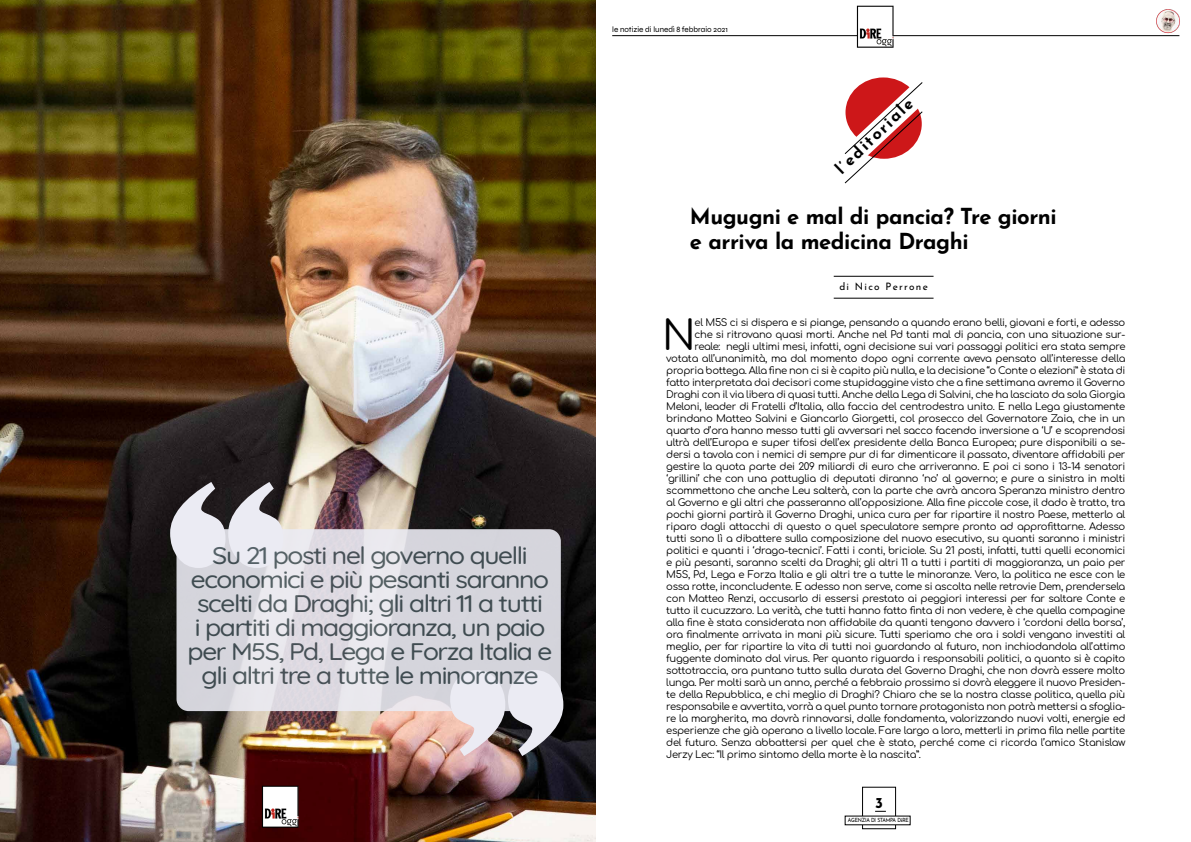
<style>
.page{position:relative;width:1191px;height:842px;background:#fff}
.page>*{position:absolute;margin:0;border:0;box-sizing:border-box;transform-origin:0 0}
.t1{font:40.7px "Comfortaa";color:#000}
.t2{font:300 24px/24px "Quicksand";letter-spacing:-.05em;color:#445258;text-align:center;scale:1.1 1}
.t3{font:700 22px/25px "Josefin Sans";letter-spacing:-.02em;color:#000}
.t4{font:700 16px "Josefin Sans";color:#000}
.t5{font:700 15px "Josefin Sans";color:#000}
.t6{font:10.2px "Josefin Sans";letter-spacing:.13em;color:#000}
.t7{font:10px "Comfortaa";letter-spacing:-.03em;color:#000}
.t8{font:8px "Syne";color:#000}
.t9{font:5.7px "Josefin Sans";letter-spacing:-.04em;color:#000;scale:.88 1}
.s1{font-weight:700}
</style>
<div class="page">
<img style="left:1156px;top:9px;width:24px;height:25px">
<svg style="left:844px;top:77px;width:79px;height:107px"></svg>
<hr style="left:833px;top:298px;width:100px;height:1px;background:#000">
<hr style="left:833px;top:276px;width:100px;height:1px;background:#000">
<img style="left:0;top:0;width:595px;height:842px">
<svg style="left:170px;top:482px;width:113px;height:86px;background:#807d81"></svg>
<svg style="left:450px;top:670px;width:113px;height:86px;background:#a39799"></svg>
<svg style="left:176px;top:529px;width:385px;height:182px;background:#dcdbe2"></svg>
<hr style="left:612px;top:35px;width:567px;height:1px;background:#000">
<img style="left:842px;top:5px;width:74px;height:42px">
<img style="left:247px;top:784px;width:73px;height:43px">
<div style="left:862px;top:787px;width:34px;height:42px;background:#fff;border:1px solid #000"></div>
<div style="left:845px;top:816px;width:65px;height:9px;background:#fff"></div>
<h2 class="t2" style="left:188px;top:541px;width:333px">Su 21 posti nel governo quelli economici e più pesanti saranno scelti da Draghi; gli altri 11 a tutti<br>i partiti di maggioranza, un paio per M5S, Pd, Lega e Forza Italia e gli altri tre a tutte le minoranze</h2>
<p class="t8" style="left:612px;top:24px;width:117px">le notizie di lunedì 8 febbraio 2021</p>
<h3 class="t4" style="left:829px;top:162px;width:103px;rotate:-44deg">l’editoriale</h3>
<h3 class="t3" style="left:690px;top:202px;width:368px">Mugugni e mal di pancia? Tre giorni e arriva la medicina Draghi</h3>
<p class="t6" style="left:839px;top:278px;width:90px">di Nico Perrone</p>
<h1 class="t1" style="left:662px;top:298px;width:35px">N</h1>
<p class="t7" style="left:694px;top:313px;width:432px">el M5S ci si dispera e si piange, pensando a quando erano belli, giovani e forti, e adesso</p>
<p class="t7" style="left:694px;top:325px;width:432px">che si ritrovano quasi morti. Anche nel Pd tanti mal di pancia, con una situazione sur-</p>
<p class="t7" style="left:694px;top:337px;width:432px">reale: negli ultimi mesi, infatti, ogni decisione sui vari passaggi politici era stata sempre</p>
<p class="t7" style="left:666px;top:349px;width:461px">votata all’unanimità, ma dal momento dopo ogni corrente aveva pensato all’interesse della</p>
<p class="t7" style="left:666px;top:361px;width:461px">propria bottega. Alla fine non ci si è capito più nulla, e la decisione “o Conte o elezioni” è stata di</p>
<p class="t7" style="left:666px;top:373px;width:461px">fatto interpretata dai decisori come stupidaggine visto che a fine settimana avremo il Governo</p>
<p class="t7" style="left:666px;top:385px;width:461px">Draghi con il via libera di quasi tutti. Anche della Lega di Salvini, che ha lasciato da sola Giorgia</p>
<p class="t7" style="left:666px;top:397px;width:461px">Meloni, leader di Fratelli d’Italia, alla faccia del centrodestra unito. E nella Lega giustamente</p>
<p class="t7" style="left:666px;top:409px;width:461px">brindano Matteo Salvini e Giancarlo Giorgetti, col prosecco del Governatore Zaia, che in un</p>
<p class="t7" style="left:666px;top:421px;width:461px">quarto d’ora hanno messo tutti gli avversari nel sacco facendo inversione a ‘U’ e scoprendosi</p>
<p class="t7" style="left:666px;top:433px;width:460px">ultrà dell’Europa e super tifosi dell’ex presidente della Banca Europea; pure disponibili a se-</p>
<p class="t7" style="left:666px;top:445px;width:461px">dersi a tavola con i nemici di sempre pur di far dimenticare il passato, diventare affidabili per</p>
<p class="t7" style="left:666px;top:457px;width:461px">gestire la quota parte dei 209 miliardi di euro che arriveranno. E poi ci sono i 13-14 senatori</p>
<p class="t7" style="left:666px;top:469px;width:460px">‘grillini’ che con una pattuglia di deputati diranno ‘no’ al governo; e pure a sinistra in molti</p>
<p class="t7" style="left:666px;top:481px;width:461px">scommettono che anche Leu salterà, con la parte che avrà ancora Speranza ministro dentro</p>
<p class="t7" style="left:666px;top:493px;width:461px">al Governo e gli altri che passeranno all’opposizione. Alla fine piccole cose, il dado è tratto, tra</p>
<p class="t7" style="left:666px;top:505px;width:461px">pochi giorni partirà il Governo Draghi, unica cura per far ripartire il nostro Paese, metterlo al</p>
<p class="t7" style="left:666px;top:517px;width:461px">riparo dagli attacchi di questo o quel speculatore sempre pronto ad approfittarne. Adesso</p>
<p class="t7" style="left:666px;top:529px;width:461px">tutti sono lì a dibattere sulla composizione del nuovo esecutivo, su quanti saranno i ministri</p>
<p class="t7" style="left:666px;top:541px;width:461px">politici e quanti i ‘drago-tecnici’. Fatti i conti, briciole. Su 21 posti, infatti, tutti quelli economici</p>
<p class="t7" style="left:666px;top:553px;width:461px">e più pesanti, saranno scelti da Draghi; gli altri 11 a tutti i partiti di maggioranza, un paio per</p>
<p class="t7" style="left:666px;top:565px;width:461px">M5S, Pd, Lega e Forza Italia e gli altri tre a tutte le minoranze. Vero, la politica ne esce con le</p>
<p class="t7" style="left:666px;top:577px;width:460px">ossa rotte, inconcludente. E adesso non serve, come si ascolta nelle retrovie Dem, prendersela</p>
<p class="t7" style="left:666px;top:589px;width:461px">con Matteo Renzi, accusarlo di essersi prestato ai peggiori interessi per far saltare Conte e</p>
<p class="t7" style="left:666px;top:601px;width:461px">tutto il cucuzzaro. La verità, che tutti hanno fatto finta di non vedere, è che quella compagine</p>
<p class="t7" style="left:666px;top:613px;width:461px">alla fine è stata considerata non affidabile da quanti tengono davvero i ‘cordoni della borsa’,</p>
<p class="t7" style="left:666px;top:625px;width:461px">ora finalmente arrivata in mani più sicure. Tutti speriamo che ora i soldi vengano investiti al</p>
<p class="t7" style="left:666px;top:637px;width:461px">meglio, per far ripartire la vita di tutti noi guardando al futuro, non inchiodandola all’attimo</p>
<p class="t7" style="left:666px;top:649px;width:461px">fuggente dominato dal virus. Per quanto riguarda i responsabili politici, a quanto si è capito</p>
<p class="t7" style="left:666px;top:661px;width:461px">sottotraccia, ora puntano tutto sulla durata del Governo Draghi, che non dovrà essere molto</p>
<p class="t7" style="left:666px;top:673px;width:460px">lunga. Per molti sarà un anno, perché a febbraio prossimo si dovrà eleggere il nuovo Presiden-</p>
<p class="t7" style="left:666px;top:685px;width:461px">te della Repubblica, e chi meglio di Draghi? Chiaro che se la nostra classe politica, quella più</p>
<p class="t7" style="left:666px;top:697px;width:461px">responsabile e avvertita, vorrà a quel punto tornare protagonista non potrà mettersi a sfoglia-</p>
<p class="t7" style="left:666px;top:709px;width:460px">re la margherita, ma dovrà rinnovarsi, dalle fondamenta, valorizzando nuovi volti, energie ed</p>
<p class="t7" style="left:666px;top:721px;width:461px">esperienze che già operano a livello locale. Fare largo a loro, metterli in prima fila nelle partite</p>
<p class="t7" style="left:666px;top:733px;width:461px">del futuro. Senza abbattersi per quel che è stato, perché come ci ricorda l’amico Stanislaw</p>
<p class="t7" style="left:666px;top:745px;width:256px">Jerzy Lec: “Il primo sintomo della morte è la nascita”.</p>
<h3 class="t5" style="left:875px;top:792px;width:9px">3</h3>
<p class="t9" style="left:848px;top:816px;width:71px">AGENZIA DI STAMPA D<span class="s1">i</span>RE</p>
</div>
